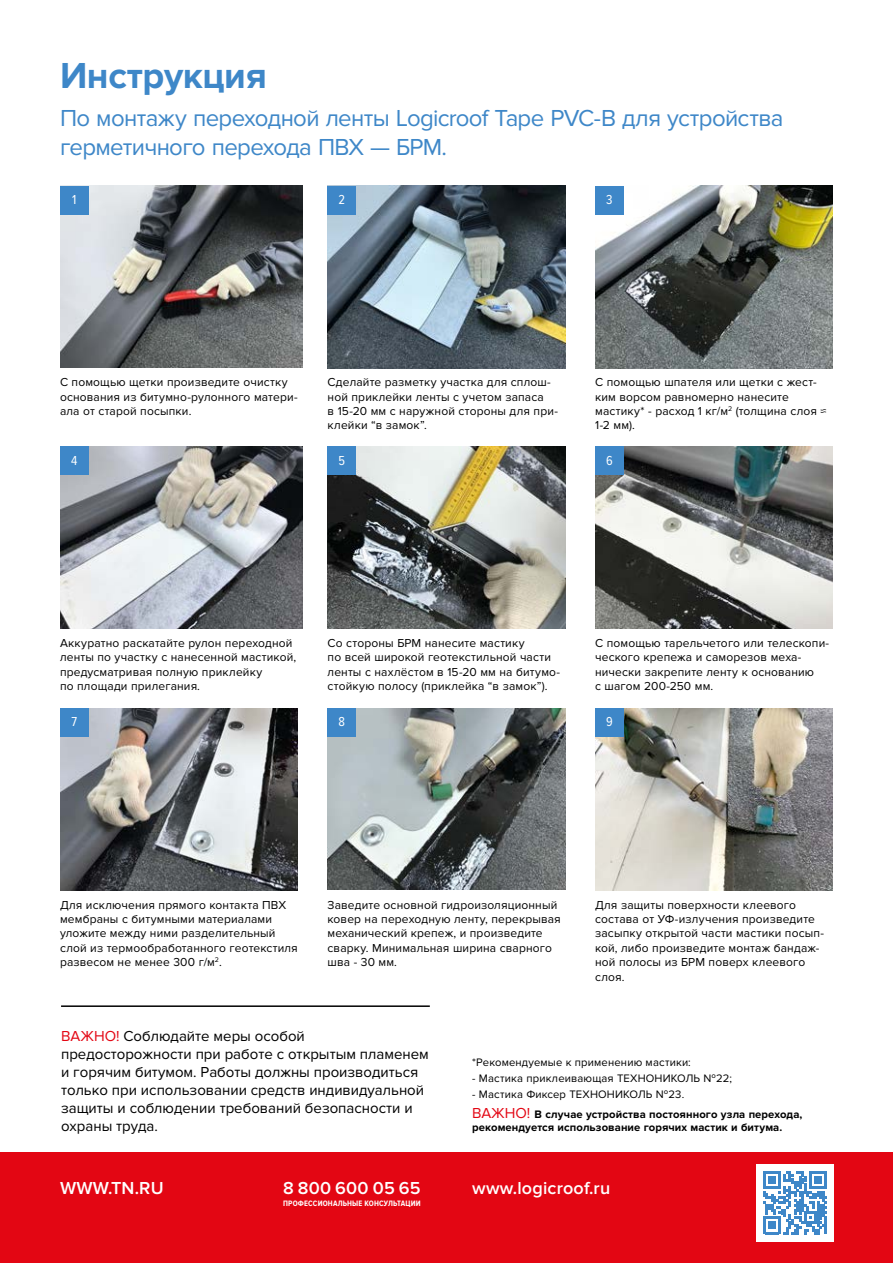
<style>
.page{position:relative;width:893px;height:1263px;background:#fff}
.page>*{position:absolute;margin:0;border:0;box-sizing:border-box;transform-origin:0 0}
.t1{font:700 37.5px "Proxima Nova";letter-spacing:-.01em;color:#3e87c8}
.t2{font:24px/28.8px "Proxima Nova";letter-spacing:-.03em;color:#3e87c8}
.t3{font:600 18px "Proxima Nova";letter-spacing:.01em;color:#fff}
.t4{font:15px/18px "Proxima Nova";color:#000}
.t5{font:13.5px "Proxima Nova Cond";color:#fff}
.t6{font:12px/14.4px "Proxima Nova";letter-spacing:.01em;color:#000}
.t7{font:700 11.25px/20.1px "Proxima Nova";letter-spacing:.005em;color:#000}
.t8{font:11.25px "Proxima Nova";letter-spacing:.015em;color:#000}
.t9{font:700 8.1px "Proxima Nova Cond";letter-spacing:.02em;color:#fff}
.s1{color:#e30613}
.s2{font-weight:400}
.s3{font-weight:400;font-size:15px;color:#e30613}
</style>
<div class="page">
<div style="left:0;top:1152px;width:893px;height:111px;background:#e30613"></div>
<img style="left:60px;top:186px;width:242px;height:182px">
<img style="left:60px;top:447px;width:242px;height:182px">
<img style="left:60px;top:708px;width:238px;height:183px">
<img style="left:328px;top:186px;width:237px;height:182px">
<img style="left:328px;top:447px;width:237px;height:182px">
<img style="left:328px;top:708px;width:237px;height:182px">
<img style="left:595px;top:186px;width:238px;height:182px">
<img style="left:595px;top:447px;width:238px;height:182px">
<img style="left:595px;top:708px;width:238px;height:183px">
<div style="left:60px;top:186px;width:28px;height:28px;background:#3e87c8"></div>
<div style="left:60px;top:447px;width:28px;height:28px;background:#3e87c8"></div>
<div style="left:60px;top:708px;width:28px;height:29px;background:#3e87c8"></div>
<div style="left:328px;top:186px;width:28px;height:28px;background:#3e87c8"></div>
<div style="left:328px;top:447px;width:28px;height:28px;background:#3e87c8"></div>
<div style="left:328px;top:708px;width:28px;height:29px;background:#3e87c8"></div>
<div style="left:595px;top:186px;width:29px;height:28px;background:#3e87c8"></div>
<div style="left:595px;top:447px;width:29px;height:28px;background:#3e87c8"></div>
<div style="left:595px;top:708px;width:29px;height:29px;background:#3e87c8"></div>
<hr style="left:61px;top:1005px;width:369px;height:2px;background:#000">
<div style="left:756px;top:1164px;width:78px;height:77px;background:#fff"></div>
<svg style="left:763px;top:1171px;width:64px;height:63px"></svg>
<hr style="left:824px;top:1216px;width:3px;height:18px;background:#3e87c8">
<h1 class="t1" style="left:60px;top:53px;width:209px">Инструкция</h1>
<h2 class="t2" style="left:60px;top:104px;width:725px">По монтажу переходной ленты Logicroof Tape PVC-B для устройства герметичного перехода ПВХ — БРМ.</h2>
<p class="t5" style="left:72px;top:192px;width:6px">1</p>
<p class="t5" style="left:338px;top:192px;width:8px">2</p>
<p class="t5" style="left:606px;top:192px;width:8px">3</p>
<p class="t6" style="left:60px;top:375px;width:239px">С помощью щетки произведите очистку основания из битумно-рулонного матери&shy;ала от старой посыпки.</p>
<p class="t6" style="left:328px;top:375px;width:232px">Сделайте разметку участка для сплош&shy;ной приклейки ленты с учетом запаса<br>в 15-20 мм с наружной стороны для при&shy;клейки “в замок”.</p>
<p class="t6" style="left:595px;top:375px;width:233px">С помощью шпателя или щетки с жест&shy;ким ворсом равномерно нанесите мастику* - расход 1 кг/м<sup>2</sup> (толщина слоя ≈<br>1-2 мм).</p>
<p class="t5" style="left:71px;top:453px;width:8px">4</p>
<p class="t5" style="left:338px;top:453px;width:8px">5</p>
<p class="t5" style="left:606px;top:453px;width:8px">6</p>
<p class="t6" style="left:60px;top:636px;width:238px">Аккуратно раскатайте рулон переходной ленты по участку с нанесенной мастикой, предусматривая полную приклейку<br>по площади прилегания.</p>
<p class="t6" style="left:328px;top:636px;width:234px">Со стороны БРМ нанесите мастику<br>по всей широкой геотекстильной части ленты c нахлёстом в 15-20 мм на битумо&shy;стойкую полосу (приклейка “в замок”).</p>
<p class="t6" style="left:595px;top:636px;width:236px">С помощью тарельчетого или телескопи&shy;ческого крепежа и саморезов меха&shy;нически закрепите ленту к основанию<br>с шагом 200-250 мм.</p>
<p class="t5" style="left:71px;top:714px;width:7px">7</p>
<p class="t5" style="left:339px;top:714px;width:8px">8</p>
<p class="t5" style="left:606px;top:714px;width:8px">9</p>
<p class="t6" style="left:60px;top:898px;width:239px">Для исключения прямого контакта ПВХ мембраны с битумными материалами уложите между ними разделительный слой из термообработанного геотекстиля развесом не менее 300 г/м<sup>2</sup>.</p>
<p class="t6" style="left:328px;top:898px;width:235px">Заведите основной гидроизоляционный ковер на переходную ленту, перекрывая механический крепеж, и произведите сварку. Минимальная ширина сварного шва - 30 мм.</p>
<p class="t6" style="left:595px;top:898px;width:230px">Для защиты поверхности клеевого состава от УФ-излучения произведите засыпку открытой части мастики посып&shy;кой, либо произведите монтаж бандаж&shy;ной полосы из БРМ поверх клеевого слоя.</p>
<p class="t4" style="left:61px;top:1027px;width:369px"><span class="s1">ВАЖНО!</span> Соблюдайте меры особой предосторожности при работе с открытым пламенем и горячим битумом. Работы должны производиться только при использовании средств индивидуальной защиты и соблюдении требований безопасности и охраны труда.</p>
<p class="t8" style="left:472px;top:1056px;width:220px">*Рекомендуемые к применению мастики:</p>
<p class="t8" style="left:472px;top:1072px;width:261px">- Мастика приклеивающая ТЕХНОНИКОЛЬ №22;</p>
<p class="t7" style="left:472px;top:1084px;width:332px"><span class="s2">- Мастика Фиксер ТЕХНОНИКОЛЬ №23.<br></span><span class="s3">ВАЖНО!</span> В случае устройства постоянного узла перехода,</p>
<p class="t7" style="left:472px;top:1117px;width:312px">рекомендуется использование горячих мастик и битума.</p>
<h3 class="t3" style="left:60px;top:1178px;width:105px">WWW.TN.RU</h3>
<h3 class="t3" style="left:283px;top:1178px;width:139px">8 800 600 05 65</h3>
<h3 class="t3" style="left:472px;top:1178px;width:139px">www.logicroof.ru</h3>
<p class="t9" style="left:283px;top:1198px;width:139px">ПРОФЕССИОНАЛЬНЫЕ КОНСУЛЬТАЦИИ</p>
</div>
